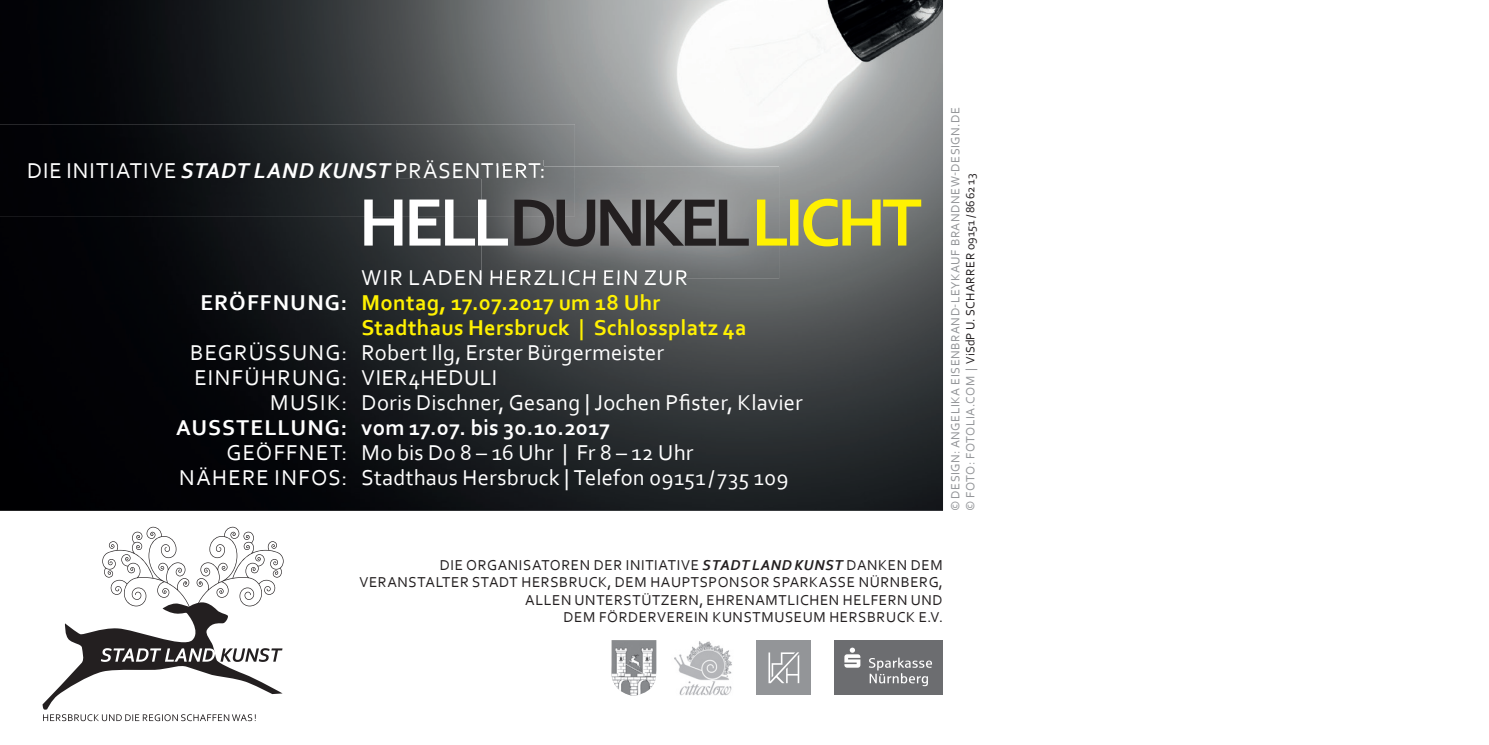
<style>
.page{position:relative;width:1489px;height:745px;background:#fff}
.page>*{position:absolute;margin:0;border:0;box-sizing:border-box;transform-origin:0 0}
.t1{font:22.5px/25px "Corbel";letter-spacing:.025em;color:#fff}
.t2{font:700 22.5px "Corbel";letter-spacing:.015em;color:#fff101}
.t3{font:22.5px "Corbel";letter-spacing:.045em;color:#fff}
.t4{font:700 22.5px "Corbel";letter-spacing:.025em;color:#fff}
.t5{font:22.5px "Corbel";letter-spacing:.06em;color:#fff}
.t6{font:15px/17.5px "Corbel";letter-spacing:.04em;color:#231f20;text-align:right}
.t7{font:12.5px/15px "Corbel";letter-spacing:.04em;color:#939598}
.s1{font-weight:700;font-style:italic}
.s2{color:#fff}
.s3{color:#231f20}
</style>
<div class="page">
<img style="left:674px;top:641px;width:58px;height:53px">
<img style="left:0;top:0;width:943px;height:510px">
<img style="left:0;top:124px;width:575px;height:92px">
<img style="left:397px;top:160px;width:146px;height:18px">
<svg style="left:43px;top:526px;width:240px;height:194px"></svg>
<div style="left:834px;top:640px;width:109px;height:54px;background:#6c6d70"></div>
<svg style="left:844px;top:647px;width:88px;height:38px"></svg>
<div style="left:756px;top:640px;width:55px;height:54px;background:#939598"></div>
<svg style="left:768px;top:652px;width:31px;height:30px"></svg>
<img style="left:481px;top:166px;width:298px;height:113px">
<img style="left:481px;top:270px;width:205px;height:9px">
<img style="left:481px;top:166px;width:94px;height:50px">
<img style="left:481px;top:166px;width:62px;height:12px">
<svg style="left:514px;top:199px;width:234px;height:47px;background:#5b595a"></svg>
<svg style="left:364px;top:199px;width:144px;height:46px"></svg>
<svg style="left:757px;top:198px;width:164px;height:48px;background:#afab4d"></svg>
<img style="left:611px;top:640px;width:45px;height:56px">
<h1 class="t3" style="left:27px;top:156px;width:520px">DIE INITIATIVE <span class="s1">STADT LAND KUNST</span> PRÄSENTIERT:</h1>
<h1 class="t5" style="left:361px;top:263px;width:328px">WIR LADEN HERZLICH EIN ZUR</h1>
<h1 class="t2" style="left:200px;top:288px;width:461px"><span class="s2">ERÖFFNUNG:</span> Montag, 17.07.2017 um 18 Uhr</h1>
<h1 class="t2" style="left:361px;top:313px;width:387px">Stadthaus Hersbruck | Schlossplatz 4a</h1>
<h1 class="t1" style="left:190px;top:339px;width:475px">BEGRÜSSUNG: Robert Ilg, Erster Bürgermeister<br>EINFÜHRUNG: VIER4HEDULI</h1>
<h1 class="t1" style="left:270px;top:389px;width:534px">MUSIK: Doris Dischner, Gesang | Jochen Pfister, Klavier</h1>
<h1 class="t4" style="left:176px;top:413px;width:435px">AUSSTELLUNG: vom 17.07. bis 30.10.2017</h1>
<h1 class="t1" style="left:179px;top:439px;width:610px;text-indent:47px">GEÖFFNET: Mo bis Do 8 – 16 Uhr | Fr 8 – 12 Uhr<br>NÄHERE INFOS: Stadthaus Hersbruck | Telefon 09151 / 735 109</h1>
<p class="t7" style="left:947px;top:510px;width:404px;rotate:-90deg">© DESIGN: ANGELIKA EISENBRAND-LEYKAUF BRANDNEW-DESIGN.DE © FOTO: FOTOLIA.COM | <span class="s3">ViSdP U. SCHARRER 09151 / 86 62 13</span></p>
<p class="t6" style="left:359px;top:555px;width:585px">DIE ORGANISATOREN DER INITIATIVE <span class="s1">STADT LAND KUNST</span> DANKEN DEM VERANSTALTER STADT HERSBRUCK, DEM HAUPTSPONSOR SPARKASSE NÜRNBERG, ALLEN UNTERSTÜTZERN, EHRENAMTLICHEN HELFERN UND<br>DEM FÖRDERVEREIN KUNSTMUSEUM HERSBRUCK E.V.</p>
</div>
